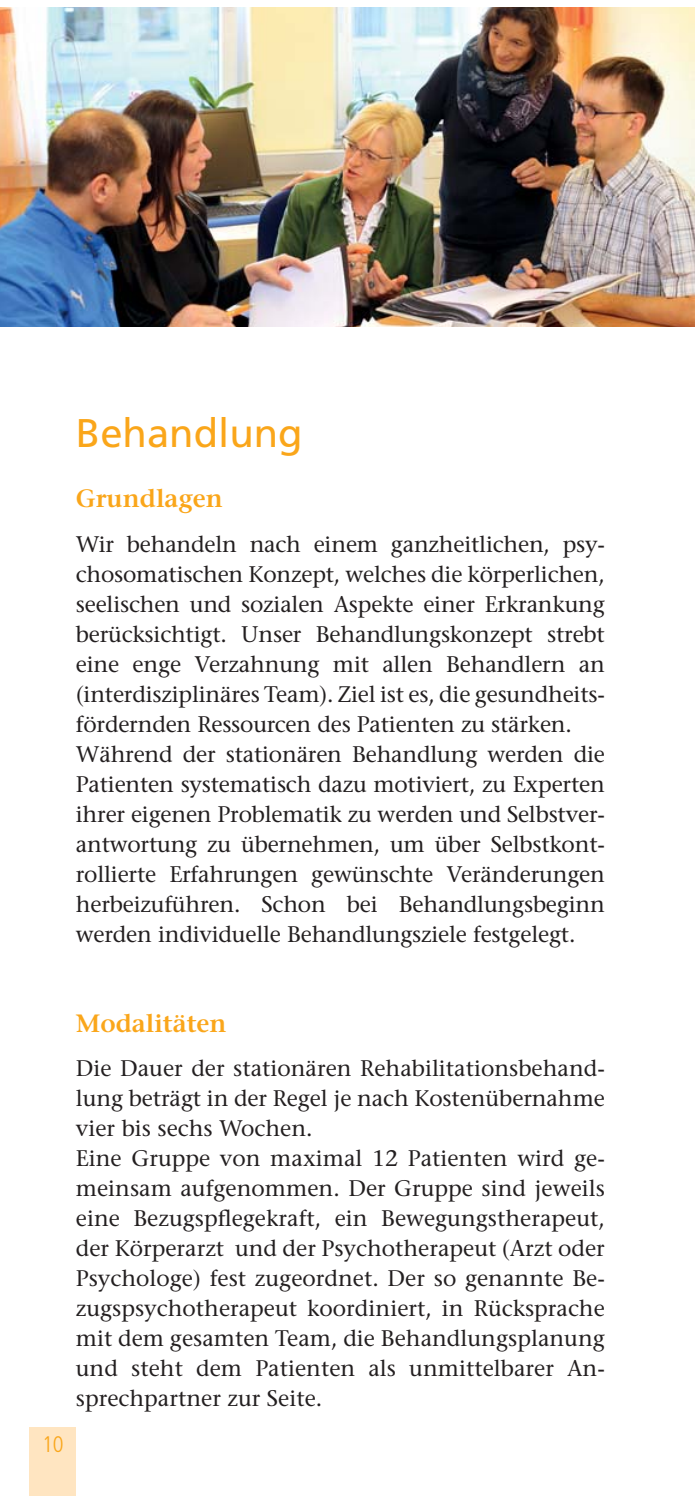
<style>
.page{position:relative;width:695px;height:1503px;background:#fff}
.page>*{position:absolute;margin:0;border:0;box-sizing:border-box;transform-origin:0 0}
.t1{font:40px "Frutiger";color:#faa61a}
.t2{font:600 25px "Stone Serif";color:#faa61a}
.t3{font:22.5px/30px "Stone Serif";letter-spacing:-.01em;color:#231f20}
.t4{font:300 condensed 22.5px "Frutiger";color:#faa61a}
</style>
<div class="page">
<div style="left:30px;top:1427px;width:46px;height:68px;background:#ffe5c1"></div>
<img style="left:0;top:7px;width:694px;height:319px">
<h1 class="t1" style="left:76px;top:414px;width:228px">Behandlung</h1>
<p class="t2" style="left:76px;top:486px;width:149px">Grundlagen</p>
<p class="t3" style="left:76px;top:530px;width:530px">Wir behandeln nach einem ganzheitlichen, psy&shy;chosomatischen Konzept, welches die körperlichen, seelischen und sozialen Aspekte einer Erkrankung berücksichtigt. Unser Behandlungskonzept strebt eine enge Verzahnung mit allen Behandlern an (interdisziplinäres Team). Ziel ist es, die gesundheits&shy;fördernden Ressourcen des Patienten zu stärken.<br>Während der stationären Behandlung werden die Patienten systematisch dazu motiviert, zu Experten ihrer eigenen Problematik zu werden und Selbstver&shy;antwortung zu übernehmen, um über Selbstkont&shy;rollierte Erfahrungen gewünschte Veränderungen herbeizuführen. Schon bei Behandlungsbeginn werden individuelle Behandlungsziele festgelegt.</p>
<p class="t4" style="left:42px;top:1432px;width:23px">10</p>
<p class="t2" style="left:76px;top:1010px;width:152px">Modalitäten</p>
<p class="t3" style="left:76px;top:1054px;width:530px">Die Dauer der stationären Rehabilitationsbehand&shy;lung beträgt in der Regel je nach Kostenübernahme vier bis sechs Wochen.<br>Eine Gruppe von maximal 12 Patienten wird ge&shy;meinsam aufgenommen. Der Gruppe sind jeweils eine Bezugspflegekraft, ein Bewegungstherapeut, der Körperarzt und der Psychotherapeut (Arzt oder Psychologe) fest zugeordnet. Der so genannte Be&shy;zugspsychotherapeut koordiniert, in Rücksprache mit dem gesamten Team, die Behandlungsplanung und steht dem Patienten als unmittelbarer An&shy;sprechpartner zur Seite.</p>
</div>
